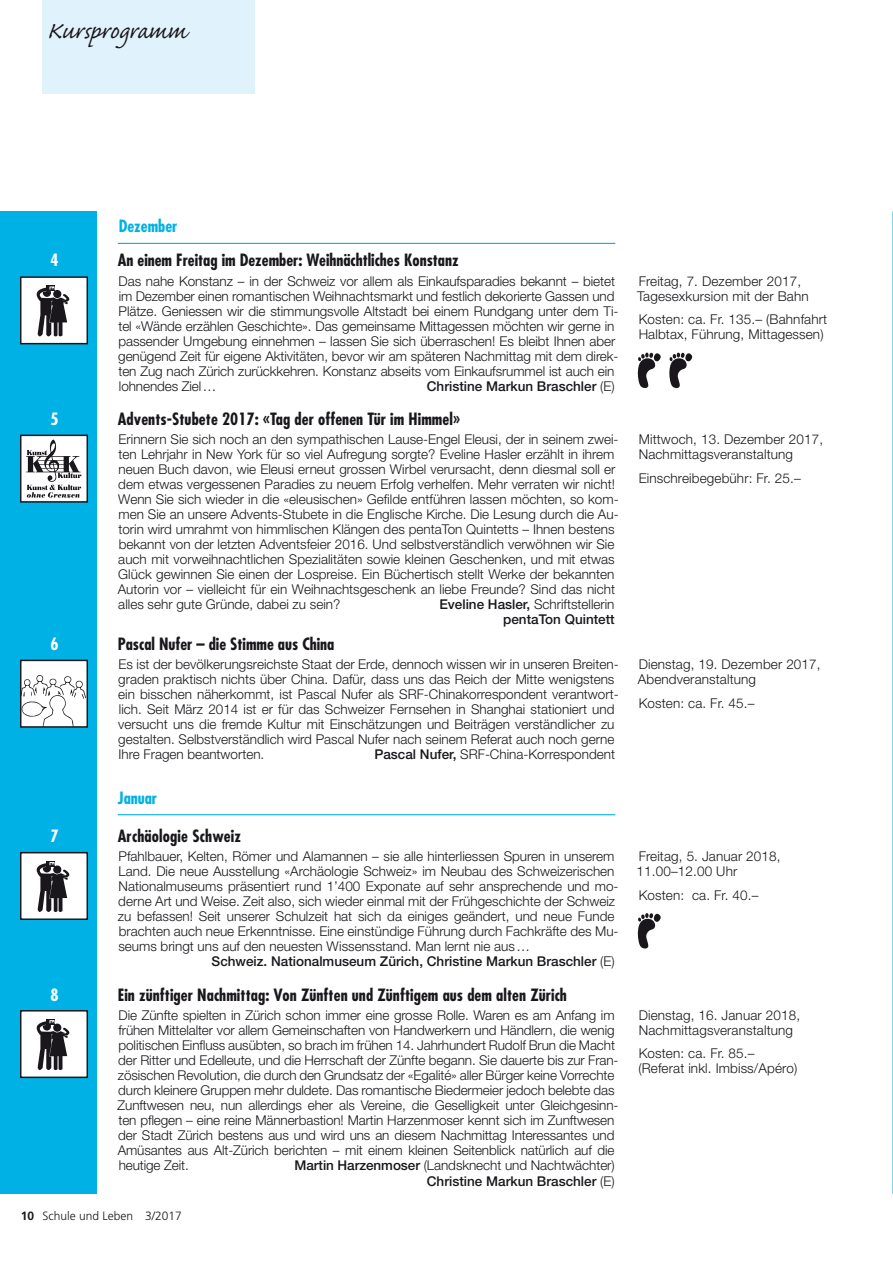
<style>
.page{position:relative;width:893px;height:1263px;background:#fff}
.page>*{position:absolute;margin:0;border:0;box-sizing:border-box;transform-origin:0 0}
.t1{font:30px "Caflisch Script";color:#1a171c}
.t2{font:700 condensed 16.5px "Futura Std";letter-spacing:.005em;color:#1a171c}
.t3{font:700 condensed 16.5px "Futura Std";color:#00b1e6}
.t4{font:700 condensed 16.5px "Futura Std";color:#fff}
.t5{font:300 13.5px/15px "Helvetica Neue LT Std";color:#1a171c}
.t6{font:500 13.5px/15px "Helvetica Neue LT Std";color:#1a171c;text-align:right}
.t7{font:300 12px "Frutiger";color:#1a171c}
.s1{font-weight:300}
.s2{font-weight:500}
.s3{font-weight:700}
</style>
<div class="page">
<div style="left:43px;top:0;width:212px;height:94px;background:#e0f2fb"></div>
<div style="left:0;top:211px;width:96px;height:983px;background:#00b1e6"></div>
<hr style="left:118px;top:243px;width:497px;height:1px;background:#00b1e6">
<hr style="left:118px;top:814px;width:497px;height:1px;background:#00b1e6">
<div style="left:21px;top:277px;width:66px;height:67px;background:#fff"></div>
<svg style="left:36px;top:285px;width:34px;height:52px"></svg>
<div style="left:20px;top:276px;width:68px;height:68px;border:2px solid #1a171c"></div>
<svg style="left:638px;top:353px;width:23px;height:35px"></svg>
<svg style="left:669px;top:353px;width:23px;height:35px"></svg>
<div style="left:21px;top:435px;width:66px;height:67px;background:#fff"></div>
<svg style="left:26px;top:439px;width:56px;height:59px"></svg>
<div style="left:20px;top:435px;width:68px;height:68px;border:2px solid #1a171c"></div>
<div style="left:21px;top:660px;width:66px;height:67px;background:#fff"></div>
<svg style="left:23px;top:675px;width:62px;height:50px"></svg>
<div style="left:20px;top:660px;width:68px;height:68px;border:2px solid #1a171c"></div>
<div style="left:21px;top:853px;width:66px;height:66px;background:#fff"></div>
<svg style="left:36px;top:861px;width:34px;height:51px"></svg>
<div style="left:20px;top:852px;width:68px;height:68px;border:2px solid #1a171c"></div>
<svg style="left:638px;top:913px;width:23px;height:35px"></svg>
<div style="left:21px;top:1011px;width:66px;height:66px;background:#fff"></div>
<svg style="left:36px;top:1019px;width:34px;height:52px"></svg>
<div style="left:20px;top:1010px;width:68px;height:68px;border:2px solid #1a171c"></div>
<h1 class="t1" style="left:47px;top:20px;width:141px">Kursprogramm</h1>
<p class="t3" style="left:119px;top:218px;width:60px">Dezember</p>
<p class="t4" style="left:50px;top:253px;width:10px">4</p>
<p class="t2" style="left:118px;top:253px;width:342px">An einem Freitag im Dezember: Weihnächtliches Konstanz</p>
<p class="t5" style="left:118px;top:275px;width:502px">Das nahe Konstanz – in der Schweiz vor allem als Einkaufsparadies bekannt – bietet im Dezember einen romantischen Weihnachtsmarkt und festlich dekorierte Gassen und Plätze. Geniessen wir die stimmungsvolle Altstadt bei einem Rundgang unter dem Ti&shy;tel «Wände erzählen Geschichte». Das gemeinsame Mittagessen möchten wir gerne in passender Umgebung einnehmen – lassen Sie sich überraschen! Es bleibt Ihnen aber genügend Zeit für eigene Aktivitäten, bevor wir am späteren Nachmittag mit dem direk&shy;ten Zug nach Zürich zurückkehren. Konstanz abseits vom Einkaufsrummel ist auch ein lohnendes Ziel …</p>
<p class="t6" style="left:427px;top:380px;width:189px">Christine Markun Braschler <span class="s1">(E)</span></p>
<p class="t4" style="left:50px;top:411px;width:10px">5</p>
<p class="t2" style="left:118px;top:411px;width:344px">Advents-Stubete 2017: «Tag der offenen Tür im Himmel»</p>
<p class="t5" style="left:118px;top:434px;width:502px">Erinnern Sie sich noch an den sympathischen Lause-Engel Eleusi, der in seinem zwei&shy;ten Lehrjahr in New York für so viel Aufregung sorgte? Eveline Hasler erzählt in ihrem neuen Buch davon, wie Eleusi erneut grossen Wirbel verursacht, denn diesmal soll er dem etwas vergessenen Paradies zu neuem Erfolg verhelfen. Mehr verraten wir nicht!<br>Wenn Sie sich wieder in die «eleusischen» Gefilde entführen lassen möchten, so kom&shy;men Sie an unsere Advents-Stubete in die Englische Kirche. Die Lesung durch die Au&shy;torin wird umrahmt von himmlischen Klängen des pentaTon Quintetts – Ihnen bestens bekannt von der letzten Adventsfeier 2016. Und selbstverständlich verwöhnen wir Sie auch mit vorweihnachtlichen Spezialitäten sowie kleinen Geschenken, und mit etwas Glück gewinnen Sie einen der Lospreise. Ein Büchertisch stellt Werke der bekannten Autorin vor – vielleicht für ein Weihnachtsgeschenk an liebe Freunde? Sind das nicht alles sehr gute Gründe, dabei zu sein?</p>
<p class="t6" style="left:439px;top:599px;width:177px">Eveline Hasler, <span class="s1">Schriftstellerin </span>pentaTon Quintett</p>
<p class="t4" style="left:50px;top:636px;width:10px">6</p>
<p class="t2" style="left:118px;top:636px;width:218px">Pascal Nufer – die Stimme aus China</p>
<p class="t5" style="left:118px;top:659px;width:502px">Es ist der bevölkerungsreichste Staat der Erde, dennoch wissen wir in unseren Breiten&shy;graden praktisch nichts über China. Dafür, dass uns das Reich der Mitte wenigstens ein bisschen näherkommt, ist Pascal Nufer als SRF-Chinakorrespondent verantwort&shy;lich. Seit März 2014 ist er für das Schweizer Fernsehen in Shanghai stationiert und versucht uns die fremde Kultur mit Einschätzungen und Beiträgen verständlicher zu gestalten. Selbstverständlich wird Pascal Nufer nach seinem Referat auch noch gerne Ihre Fragen beantworten.</p>
<p class="t5" style="left:374px;top:749px;width:242px"><span class="s2">Pascal Nufer,</span> SRF-China-Korrespondent</p>
<p class="t3" style="left:118px;top:790px;width:41px">Januar</p>
<p class="t4" style="left:50px;top:828px;width:10px">7</p>
<p class="t2" style="left:118px;top:828px;width:125px">Archäologie Schweiz</p>
<p class="t5" style="left:119px;top:851px;width:497px">Pfahlbauer, Kelten, Römer und Alamannen – sie alle hinterliessen Spuren in unserem</p>
<p class="t5" style="left:119px;top:866px;width:497px">Land. Die neue Ausstellung «Archäologie Schweiz» im Neubau des Schweizerischen</p>
<p class="t5" style="left:119px;top:881px;width:501px">Nationalmuseums präsentiert rund 1’400 Exponate auf sehr ansprechende und mo-</p>
<p class="t5" style="left:118px;top:896px;width:498px">derne Art und Weise. Zeit also, sich wieder einmal mit der Frühgeschichte der Schweiz</p>
<p class="t5" style="left:118px;top:911px;width:498px">zu befassen! Seit unserer Schulzeit hat sich da einiges geändert, und neue Funde</p>
<p class="t5" style="left:119px;top:926px;width:501px">brachten auch neue Erkenntnisse. Eine einstündige Führung durch Fachkräfte des Mu-</p>
<p class="t5" style="left:118px;top:941px;width:413px">seums bringt uns auf den neuesten Wissensstand. Man lernt nie aus …</p>
<p class="t6" style="left:212px;top:956px;width:405px">Schweiz. Nationalmuseum Zürich, Christine Markun Braschler <span class="s1">(E)</span></p>
<p class="t4" style="left:50px;top:987px;width:10px">8</p>
<p class="t2" style="left:118px;top:987px;width:451px">Ein zünftiger Nachmittag: Von Zünften und Zünftigem aus dem alten Zürich</p>
<p class="t5" style="left:118px;top:1009px;width:502px">Die Zünfte spielten in Zürich schon immer eine grosse Rolle. Waren es am Anfang im frühen Mittelalter vor allem Gemeinschaften von Handwerkern und Händlern, die wenig politischen Einfluss ausübten, so brach im frühen 14. Jahrhundert Rudolf Brun die Macht der Ritter und Edelleute, und die Herrschaft der Zünfte begann. Sie dauerte bis zur Fran&shy;zösischen Revolution, die durch den Grundsatz der «Egalité» aller Bürger keine Vorrechte durch kleinere Gruppen mehr duldete. Das romantische Biedermeier jedoch belebte das Zunftwesen neu, nun allerdings eher als Vereine, die Geselligkeit unter Gleichgesinn&shy;ten pflegen – eine reine Männerbastion! Martin Harzenmoser kennt sich im Zunftwesen der Stadt Zürich bestens aus und wird uns an diesem Nachmittag Interessantes und Amüsantes aus Alt-Zürich berichten – mit einem kleinen Seitenblick natürlich auf die heutige Zeit.</p>
<p class="t6" style="left:294px;top:1158px;width:322px;line-height:16.5px">Martin Harzenmoser <span class="s1">(Landsknecht und Nachtwächter)<br></span>Christine Markun Braschler <span class="s1">(E)</span></p>
<p class="t7" style="left:21px;top:1211px;width:163px"><span class="s3">10</span> Schule und Leben 3/2017</p>
<p class="t5" style="left:637px;top:275px;width:173px">Freitag, 7. Dezember 2017,<br>Tagesexkursion mit der Bahn</p>
<p class="t5" style="left:639px;top:313px;width:190px">Kosten: ca. Fr. 135.– (Bahnfahrt<br>Halbtax, Führung, Mittagessen)</p>
<p class="t5" style="left:639px;top:434px;width:186px">Mittwoch, 13. Dezember 2017,<br>Nachmittagsveranstaltung</p>
<p class="t5" style="left:639px;top:472px;width:164px">Einschreibegebühr: Fr. 25.–</p>
<p class="t5" style="left:638px;top:659px;width:184px">Dienstag, 19. Dezember 2017,<br>Abendveranstaltung</p>
<p class="t5" style="left:639px;top:697px;width:117px">Kosten: ca. Fr. 45.–</p>
<p class="t5" style="left:637px;top:850px;width:145px">Freitag, 5. Januar 2018,<br>11.00–12.00 Uhr</p>
<p class="t5" style="left:639px;top:889px;width:121px">Kosten: ca. Fr. 40.–</p>
<p class="t5" style="left:639px;top:1009px;width:163px">Dienstag, 16. Januar 2018,<br>Nachmittagsveranstaltung</p>
<p class="t5" style="left:638px;top:1048px;width:160px">Kosten: ca. Fr. 85.– (Referat inkl. Imbiss/Apéro)</p>
</div>
